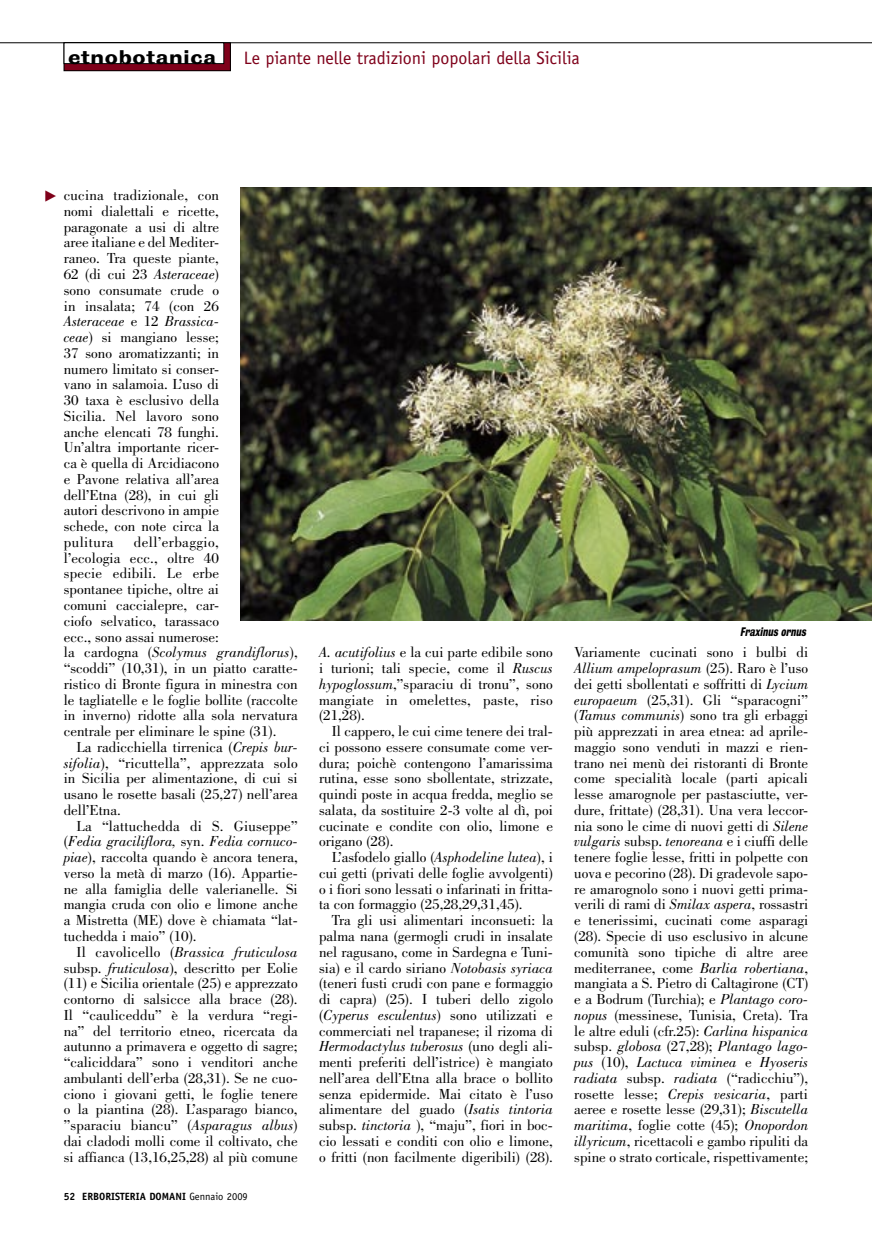
<style>
.page{position:relative;width:872px;height:1234px;background:#fff}
.page>*{position:absolute;margin:0;border:0;box-sizing:border-box;transform-origin:0 0}
.t1{font:18px "Officina Sans";color:#7f001a}
.t2{font:18px "Bureau Grot Seven Nine";letter-spacing:.04em;color:#000}
.t3{font:15px/15.8px "Bodoni";color:#000;text-align:justify}
.Dida{font:italic 11.25px "Bureau Grot Three Seven";color:#000;scale:.94 1}
.t4{font:700 10.5px "Officina Sans";color:#000}
.s1{font-style:italic}
.s2{font-weight:400}
</style>
<div class="page">
<hr style="left:0;top:42px;width:872px;height:1px;background:#000">
<svg style="left:66px;top:45px;width:163px;height:24px"></svg>
<div style="left:64px;top:43px;width:167px;height:28px;border:1px solid #000"></div>
<div style="left:64px;top:43px;width:160px;height:21px;background:#fff"></div>
<div style="left:64px;top:43px;width:160px;height:21px;border:1px solid #000"></div>
<img style="left:240px;top:187px;width:632px;height:433px">
<p class="t2" style="left:68px;top:46px;width:149px">etnobotanica</p>
<p class="t1" style="left:244px;top:47px;width:338px">Le piante nelle tradizioni popolari della Sicilia</p>
<p class="t3" style="left:64px;top:187px;width:157px">cucina tradizionale, con nomi dialettali e ricette, paragonate a usi di altre aree italiane e del Mediter&shy;raneo. Tra queste piante, 62 (di cui 23 <span class="s1">Asteraceae</span>) sono consumate crude o in insalata; 74 (con 26<br><span class="s1">Asteraceae</span> e 12 <span class="s1">Brassica&shy;ceae</span>) si mangiano lesse; 37 sono aromatizzanti; in numero limitato si conser&shy;vano in salamoia. L’uso di 30 taxa è esclusivo della Sicilia. Nel lavoro sono anche elencati 78 funghi.<br>Un’altra importante ricer&shy;ca è quella di Arcidiacono e Pavone relativa all’area dell’Etna (28), in cui gli autori descrivono in ampie schede, con note circa la pulitura</p>
<p class="t3" style="left:64px;top:534px;width:235px;text-align:left;text-indent:70px">dell’erbaggio,<br>l’ecologia ecc., oltre 40<br>specie edibili. Le erbe<br>spontanee tipiche, oltre ai<br>comuni caccialepre, car-<br>ciofo selvatico, tarassaco<br>ecc., sono assai numerose:<br>la cardogna (<span class="s1">Scolymus grandiflorus</span>), “scoddi” (10,31), in un piatto caratte&shy;ristico di Bronte figura in minestra con le tagliatelle e le foglie bollite (raccolte in inverno) ridotte alla sola nervatura centrale per eliminare le spine (31).</p>
<p class="t3" style="left:64px;top:738px;width:235px;text-indent:13px">La radicchiella tirrenica (<span class="s1">Crepis bur&shy;sifolia</span>), “ricuttella”, apprezzata solo in Sicilia per alimentazione, di cui si usano le rosette basali (25,27) nell’area dell’Etna.</p>
<p class="t3" style="left:64px;top:817px;width:235px;text-indent:13px">La “lattuchedda di S. Giuseppe” (<span class="s1">Fedia graciliflora,</span> syn. <span class="s1">Fedia cornuco&shy;piae</span>), raccolta quando è ancora tenera, verso la metà di marzo (16). Appartie&shy;ne alla famiglia delle valerianelle. Si mangia cruda con olio e limone anche a Mistretta (ME) dove è chiamata “lat&shy;tuchedda i maio” (10).</p>
<p class="t3" style="left:64px;top:943px;width:235px;text-indent:13px">Il cavolicello (<span class="s1">Brassica fruticulosa </span>subsp. <span class="s1">fruticulosa</span>), descritto per Eolie (11) e Sicilia orientale (25) e apprezzato contorno di salsicce alla brace (28).<br>Il “cauliceddu” è la verdura “regi&shy;na” del territorio etneo, ricercata da autunno a primavera e oggetto di sagre; “caliciddara” sono i venditori anche ambulanti dell’erba (28,31). Se ne cuo&shy;ciono i giovani getti, le foglie tenere o la piantina (28). L’asparago bianco, ”sparaciu biancu” (<span class="s1">Asparagus albus</span>) dai cladodi molli come il coltivato, che si affianca (13,16,25,28) al più comune</p>
<p class="t4" style="left:64px;top:1189px;width:185px">52 ERBORISTERIA DOMANI <span class="s2">Gennaio 2009</span></p>
<p class="t3" style="left:319px;top:644px;width:235px"><span class="s1">A. acutifolius</span> e la cui parte edibile sono i turioni; tali specie, come il <span class="s1">Ruscus hypoglossum</span>,”sparaciu di tronu”, sono mangiate in omelettes, paste, riso (21,28).</p>
<p class="t3" style="left:319px;top:723px;width:235px;text-indent:13px">Il cappero, le cui cime tenere dei tral&shy;ci possono essere consumate come ver&shy;dura; poichè contengono l’amarissima rutina, esse sono sbollentate, strizzate, quindi poste in acqua fredda, meglio se salata, da sostituire 2-3 volte al dì, poi cucinate e condite con olio, limone e origano (28).</p>
<p class="t3" style="left:319px;top:849px;width:235px;text-indent:13px">L’asfodelo giallo (<span class="s1">Asphodeline lutea</span>), i cui getti (privati delle foglie avvolgenti) o i fiori sono lessati o infarinati in fritta&shy;ta con formaggio (25,28,29,31,45).</p>
<p class="t3" style="left:319px;top:912px;width:235px;text-indent:13px">Tra gli usi alimentari inconsueti: la palma nana (germogli crudi in insalate nel ragusano, come in Sardegna e Tuni&shy;sia) e il cardo siriano <span class="s1">Notobasis syriaca </span>(teneri fusti crudi con pane e formaggio di capra) (25). I tuberi dello zigolo (<span class="s1">Cyperus esculentus</span>) sono utilizzati e commerciati nel trapanese; il rizoma di <span class="s1">Hermodactylus tuberosus</span> (uno degli ali&shy;menti preferiti dell’istrice) è mangiato nell’area dell’Etna alla brace o bollito senza epidermide. Mai citato è l’uso alimentare del guado (<span class="s1">Isatis tintoria </span>subsp. <span class="s1">tinctoria</span> ), “maju”, fiori in boc&shy;cio lessati e conditi con olio e limone, o fritti (non facilmente digeribili) (28).</p>
<p class="Dida" style="left:740px;top:625px;width:74px">Fraxinus ornus</p>
<p class="t3" style="left:574px;top:644px;width:235px">Variamente cucinati sono i bulbi di <span class="s1">Allium ampeloprasum</span> (25). Raro è l’uso dei getti sbollentati e soffritti di <span class="s1">Lycium europaeum</span> (25,31). Gli “sparacogni” (<span class="s1">Tamus communis</span>) sono tra gli erbaggi più apprezzati in area etnea: ad aprile&shy;maggio sono venduti in mazzi e rien&shy;trano nei menù dei ristoranti di Bronte come specialità locale (parti apicali lesse amarognole per pastasciutte, ver&shy;dure, frittate) (28,31). Una vera leccor&shy;nia sono le cime di nuovi getti di <span class="s1">Silene vulgaris</span> subsp. <span class="s1">tenoreana</span> e i ciuffi delle tenere foglie lesse, fritti in polpette con uova e pecorino (28). Di gradevole sapo&shy;re amarognolo sono i nuovi getti prima&shy;verili di rami di <span class="s1">Smilax aspera</span>, rossastri e tenerissimi, cucinati come asparagi (28). Specie di uso esclusivo in alcune comunità sono tipiche di altre aree mediterranee, come <span class="s1">Barlia robertiana</span>, mangiata a S. Pietro di Caltagirone (CT) e a Bodrum (Turchia); e <span class="s1">Plantago coro&shy;nopus</span> (messinese, Tunisia, Creta). Tra le altre eduli (cfr.25): <span class="s1">Carlina hispanica </span>subsp. <span class="s1">globosa</span> (27,28); <span class="s1">Plantago lago&shy;pus</span> (10), <span class="s1">Lactuca viminea</span> e <span class="s1">Hyoseris radiata</span> subsp. <span class="s1">radiata</span> (“radicchiu”), rosette lesse; <span class="s1">Crepis vesicaria</span>, parti aeree e rosette lesse (29,31); <span class="s1">Biscutella maritima</span>, foglie cotte (45); <span class="s1">Onopordon illyricum</span>, ricettacoli e gambo ripuliti da spine o strato corticale, rispettivamente;</p>
</div>
